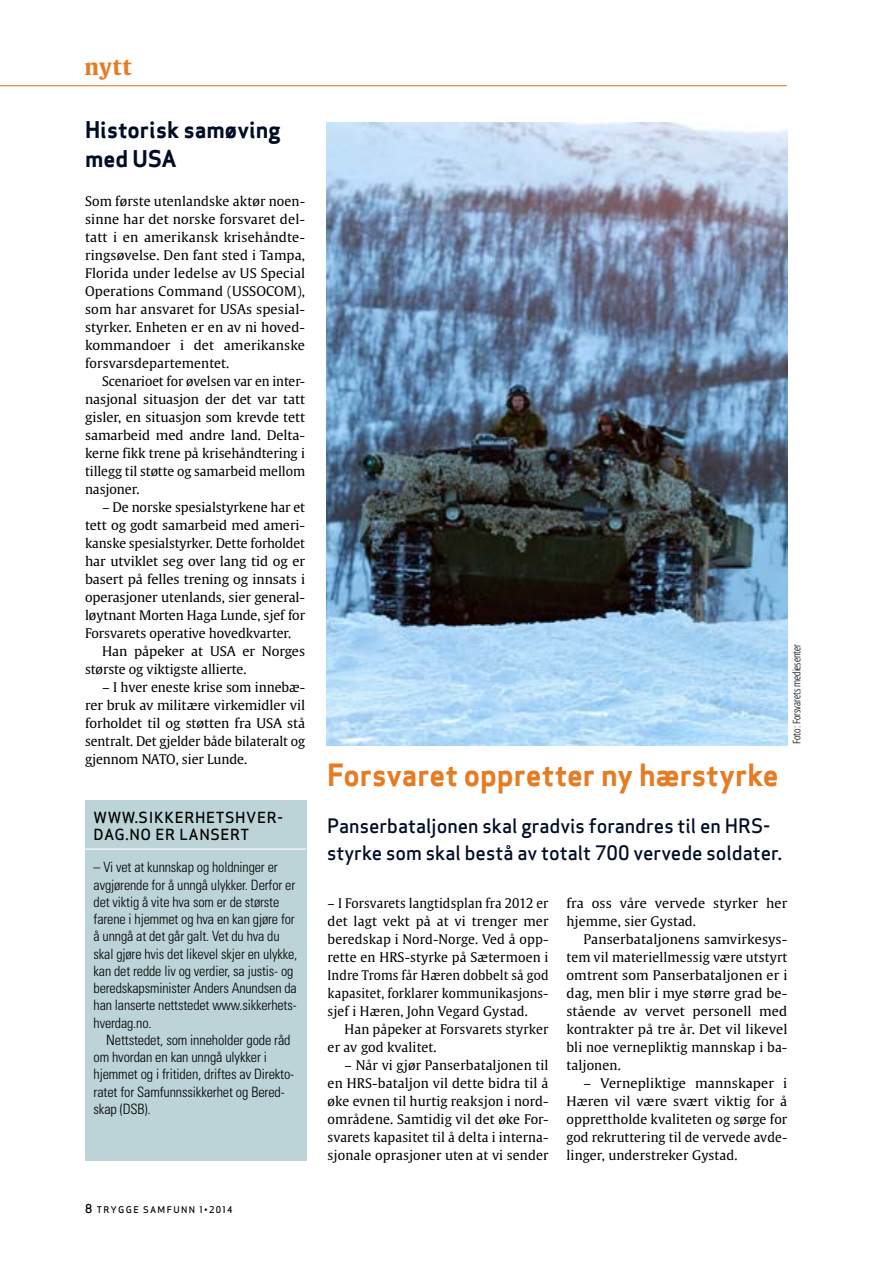
<style>
.page{position:relative;width:893px;height:1263px;background:#fff}
.page>*{position:absolute;margin:0;border:0;box-sizing:border-box;transform-origin:0 0}
.t1{font:30px "Apex Sans Bold T";letter-spacing:.005em;color:#e57c24}
.t2{font:22.5px/28.5px "Apex Sans Bold T";color:#000d25}
.t3{font:22.35px "Gulliver Bold Roman";color:#e57c24}
.t4{font:19.5px/27px "Apex Sans Medium T";color:#000d25}
.t5{font:15px/17.4px "Apex Sans Medium T";letter-spacing:.04em;color:#000}
.t6{font:300 condensed 14.25px/17.2px "Univers";letter-spacing:-.01em;color:#000}
.t7{font:13.2px/18px "Gulliver Regular Roman";letter-spacing:.005em;color:#000;text-align:justify}
.t8{font:13.2px/18px "Gulliver Regular Roman";letter-spacing:.005em;color:#000;text-align:justify;scale:.96 1}
.t9{font:300 10.5px "Fedra Sans Cond Alt Std";color:#000}
.t10{font:9px "Apex Sans Medium C";letter-spacing:.15em;color:#000}
.s1{font-size:12px}
</style>
<div class="page">
<hr style="left:0;top:85px;width:787px;height:1px;background:#e57c24">
<img style="left:326px;top:123px;width:461px;height:622px">
<div style="left:85px;top:800px;width:221px;height:361px;background:#bcd4d7"></div>
<hr style="left:85px;top:848px;width:221px;height:2px;background:#fff">
<h3 class="t3" style="left:84px;top:52px;width:49px">nytt</h3>
<h2 class="t2" style="left:85px;top:115px;width:197px">Historisk samøving med USA</h2>
<p class="t7" style="left:85px;top:192px;width:222px">Som første utenlandske aktør noen&shy;sinne har det norske forsvaret del&shy;tatt i en amerikansk krisehåndte&shy;ringsøvelse. Den fant sted i Tampa, Florida under ledelse av US Special Operations Command (USSOCOM), som har ansvaret for USAs spesial&shy;styrker. Enheten er en av ni hoved&shy;kommandoer i det amerikanske forsvarsdepartementet.</p>
<p class="t7" style="left:85px;top:372px;width:222px;text-indent:17px">Scenarioet for øvelsen var en inter&shy;nasjonal situasjon der det var tatt gisler, en situasjon som krevde tett samarbeid med andre land. Delta&shy;kerne fikk trene på krisehåndtering i tillegg til støtte og samarbeid mellom nasjoner.</p>
<p class="t7" style="left:85px;top:498px;width:222px;text-indent:17px">– De norske spesialstyrkene har et tett og godt samarbeid med ameri&shy;kanske spesialstyrker. Dette forholdet har utviklet seg over lang tid og er basert på felles trening og innsats i operasjoner utenlands, sier general&shy;løytnant Morten Haga Lunde, sjef for Forsvarets operative hovedkvarter.</p>
<p class="t7" style="left:85px;top:642px;width:222px;text-indent:17px">Han påpeker at USA er Norges største og viktigste allierte.</p>
<p class="t7" style="left:85px;top:678px;width:222px;text-indent:17px">– I hver eneste krise som innebæ&shy;rer bruk av militære virkemidler vil forholdet til og støtten fra USA stå sentralt. Det gjelder både bilateralt og gjennom NATO, sier Lunde.</p>
<p class="t5" style="left:94px;top:808px;width:191px">www.sikkerh etshver&shy;dag.no er lansert</p>
<p class="t6" style="left:94px;top:859px;width:205px">– Vi vet at kunnskap og holdninger er avgjørende for å unngå ulykker. Derfor er det viktig å vite hva som er de største farene i hjemmet og hva en kan gjøre for å unngå at det går galt. Vet du hva du skal gjøre hvis det likevel skjer en ulykke, kan det redde liv og verdier, sa justis- og beredskapsminister Anders Anundsen da han lanserte nettstedet www.sikkerhets&shy;hverdag.no.</p>
<p class="t6" style="left:94px;top:1031px;width:202px;text-indent:13px">Nettstedet, som inneholder gode råd om hvordan en kan unngå ulykker i hjemmet og i fritiden, driftes av Direkto&shy;ratet for Samfunnssikkerhet og Bered&shy;skap (DSB).</p>
<p class="t10" style="left:85px;top:1204px;width:149px"><span class="s1">8</span> TRYGGE SAMFUNN 1•2014</p>
<h1 class="t1" style="left:327px;top:755px;width:453px">Forsvaret oppretter ny hærstyrke</h1>
<h3 class="t4" style="left:327px;top:812px;width:456px">Panserbataljonen skal gradvis forandres til en HRS&shy;styrke som skal bestå av totalt 700 vervede soldater.</h3>
<p class="t9" style="left:791px;top:744px;width:102px;rotate:-90deg">Foto: Forsvarets mediesenter</p>
<p class="t8" style="left:328px;top:894px;width:232px">– I Forsvarets langtidsplan fra 2012 er det lagt vekt på at vi trenger mer beredskap i Nord-Norge. Ved å opp&shy;rette en HRS-styrke på Sætermoen i Indre Troms får Hæren dobbelt så god kapasitet, forklarer kommunikasjons&shy;sjef i Hæren, John Vegard Gystad.</p>
<p class="t7" style="left:328px;top:1020px;width:222px;text-indent:17px">Han påpeker at Forsvarets styrker er av god kvalitet.</p>
<p class="t7" style="left:328px;top:1056px;width:222px;text-indent:17px">– Når vi gjør Panserbataljonen til en HRS-bataljon vil dette bidra til å øke evnen til hurtig reaksjon i nord&shy;områdene. Samtidig vil det øke For&shy;svarets kapasitet til å delta i interna&shy;sjonale oprasjoner uten at vi sender</p>
<p class="t7" style="left:566px;top:894px;width:222px">fra oss våre vervede styrker her hjemme, sier Gystad.</p>
<p class="t7" style="left:566px;top:930px;width:222px;text-indent:17px">Panserbataljonens samvirkesys&shy;tem vil materiellmessig være utstyrt omtrent som Panserbataljonen er i dag, men blir i mye større grad be&shy;stående av vervet personell med kontrakter på tre år. Det vil likevel bli noe vernepliktig mannskap i ba&shy;taljonen.</p>
<p class="t7" style="left:566px;top:1074px;width:222px;text-indent:17px">– Vernepliktige mannskaper i Hæren vil være svært viktig for å opprettholde kvaliteten og sørge for god rekruttering til de vervede avde&shy;linger, understreker Gystad.</p>
</div>
